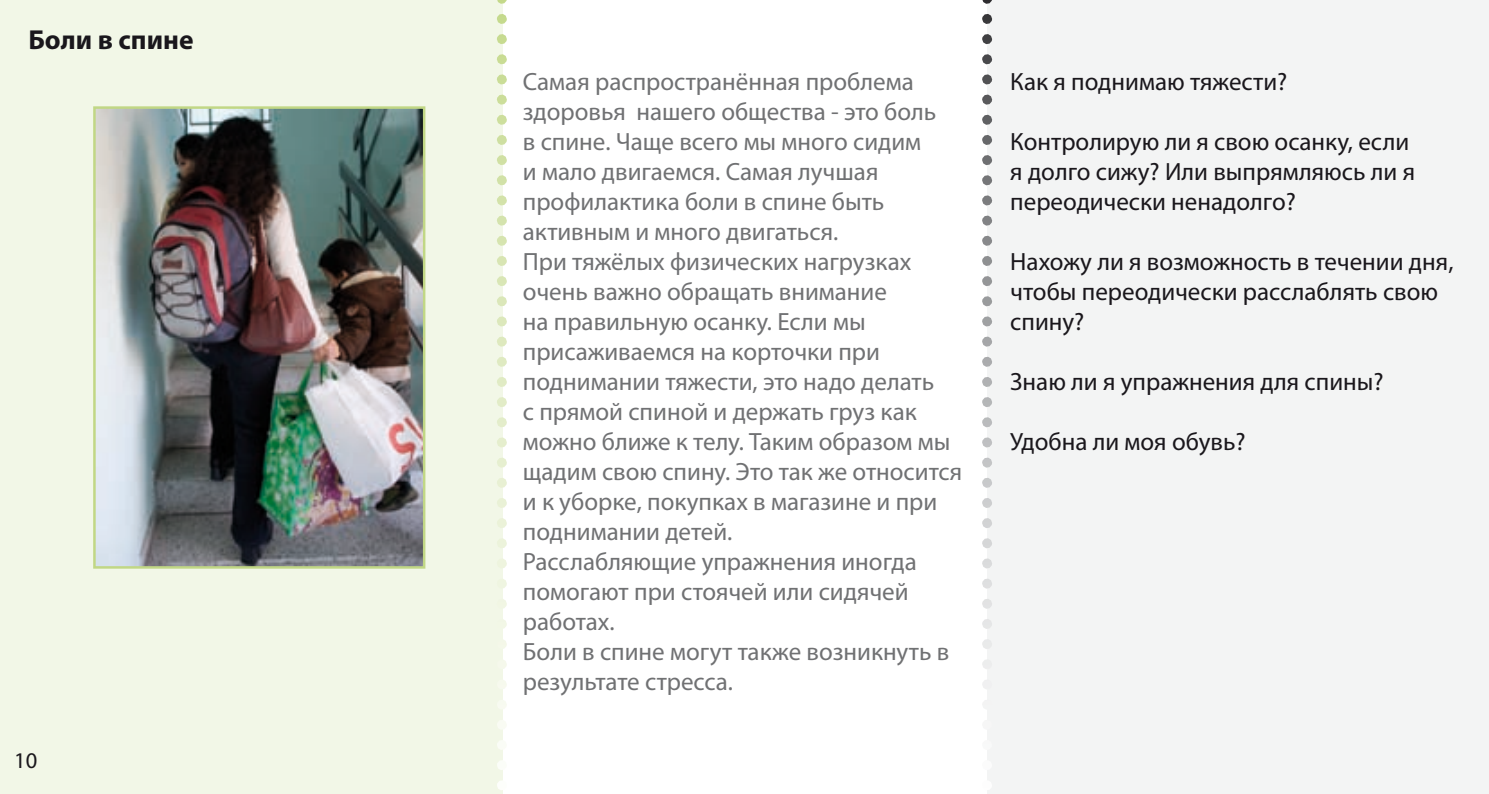
<style>
.page{position:relative;width:1489px;height:794px;background:#fff}
.page>*{position:absolute;margin:0;border:0;box-sizing:border-box;transform-origin:0 0}
.t1{font:700 27.5px "Myriad Pro";color:#1a171c}
.t2{font:25px/30px "Myriad Pro";color:#707173}
.t3{font:25px/30px "Myriad Pro";color:#1a171c}
.t4{font:22.5px "Myriad Pro";color:#1a171c}
</style>
<div class="page">
<div style="left:0;top:0;width:503px;height:794px;background:#f2f7e7"></div>
<div style="left:987px;top:0;width:501px;height:794px;background:#f3f4f4"></div>
<svg style="left:497px;top:0;width:10px;height:790px"></svg>
<svg style="left:982px;top:0;width:10px;height:790px"></svg>
<img style="left:96px;top:109px;width:326px;height:456px">
<div style="left:93px;top:106px;width:332px;height:462px;border:2px solid #c1d785"></div>
<p class="t1" style="left:28px;top:24px;width:167px">Боли в спине</p>
<p class="t4" style="left:14px;top:748px;width:25px">10</p>
<p class="t2" style="left:523px;top:67px;width:441px">Самая распространённая проблема здоровья нашего общества - это боль<br>в спине. Чаще всего мы много сидим<br>и мало двигаемся. Самая лучшая профилактика боли в спине быть активным и много двигаться.<br>При тяжёлых физических нагрузках очень важно обращать внимание<br>на правильную осанку. Если мы присаживаемся на корточки при поднимании тяжести, это надо делать<br>с прямой спиной и держать груз как можно ближе к телу. Таким образом мы щадим свою спину. Это так же относится и к уборке, покупках в магазине и при поднимании детей.<br>Расслабляющие упражнения иногда помогают при стоячей или сидячей работах.<br>Боли в спине могут также возникнуть в результате стресса.</p>
<p class="t3" style="left:1010px;top:67px;width:278px">Как я поднимаю тяжести?</p>
<p class="t3" style="left:1010px;top:127px;width:406px">Контролирую ли я свою осанку, если я долго сижу? Или выпрямляюсь ли я переодически ненадолго?</p>
<p class="t3" style="left:1010px;top:247px;width:444px">Нахожу ли я возможность в течении дня, чтобы переодически расслаблять свою спину?</p>
<p class="t3" style="left:1010px;top:367px;width:375px">Знаю ли я упражнения для спины?</p>
<p class="t3" style="left:1010px;top:427px;width:237px">Удобна ли моя обувь?</p>
</div>
